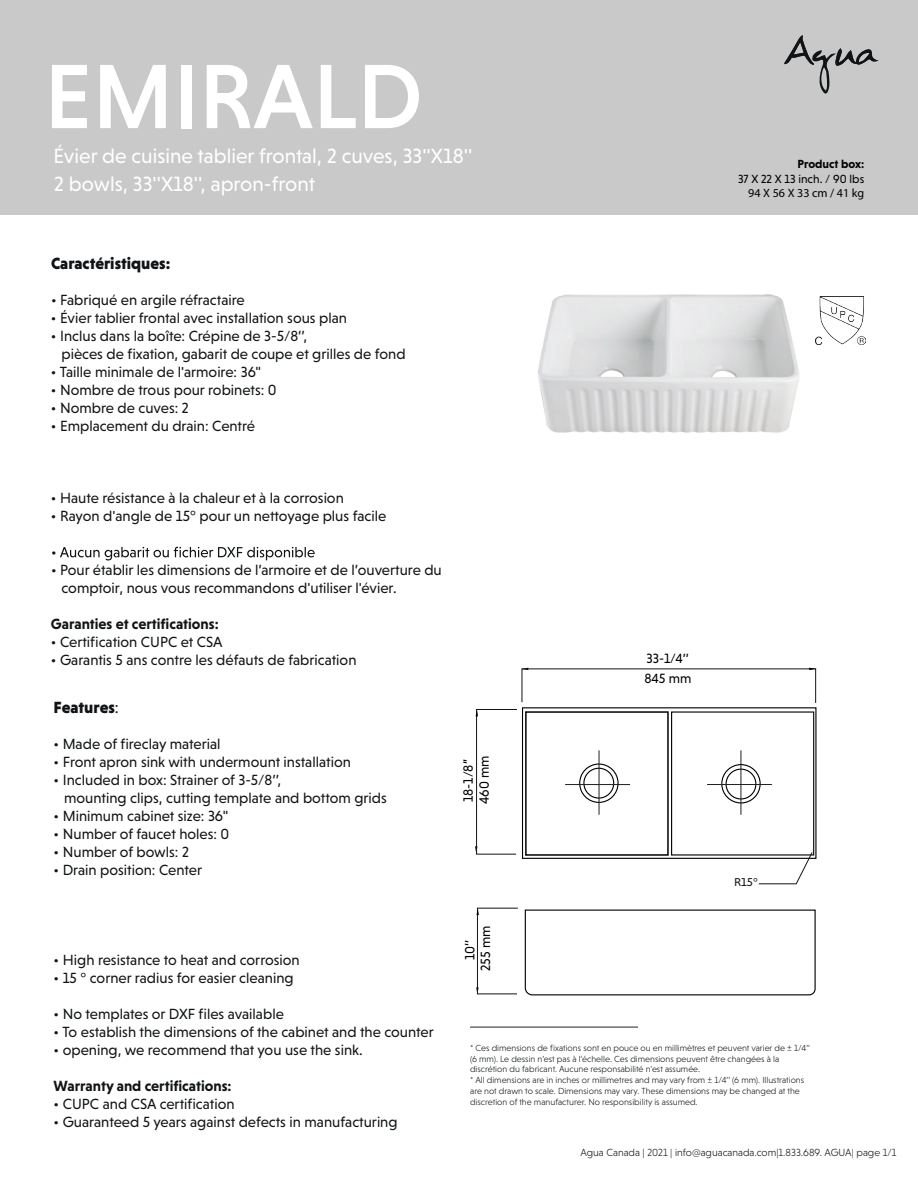
<style>
.page{position:relative;width:918px;height:1188px;background:#fff}
.page>*{position:absolute;margin:0;border:0;box-sizing:border-box;transform-origin:0 0}
.t1{font:500 93px "Niveau Grotesk";color:#fff}
.t2{font:21px/27.5px "Niveau Grotesk";color:#fff}
.t3{font:900 16.5px "Niveau Grotesk";color:#111416}
.t4{font:15px/18px "Niveau Grotesk";color:#111416}
.t5{font:700 15px "Niveau Grotesk";color:#111416}
.t6{font:13.65px/15.8px "Niveau Grotesk";color:#000001}
.t7{font:12.15px "Myriad Pro";color:#000001}
.t8{font:12px "Niveau Grotesk";color:#000002}
.t9{font:700 12px "Niveau Grotesk";color:#000002}
.t10{font:11.55px "Niveau Grotesk";color:#111416;scale:1.07 1}
.t11{font:300 10.5px "Niveau Grotesk";color:#111416}
.t12{font:300 9px/10.8px "Niveau Grotesk";color:#111416}
.s1{font-weight:400}
</style>
<div class="page">
<div style="left:0;top:0;width:918px;height:214px;background:#c9c9c9"></div>
<svg style="left:784px;top:35px;width:95px;height:59px"></svg>
<svg style="left:52px;top:547px;width:263px;height:14px"></svg>
<img style="left:537px;top:294px;width:263px;height:139px">
<hr style="left:470px;top:1027px;width:168px;height:1px;background:#231f20">
<div style="left:522px;top:707px;width:295px;height:152px;border:1px solid #000001"></div>
<div style="left:525px;top:711px;width:144px;height:145px;border:2px solid #000001"></div>
<div style="left:671px;top:711px;width:143px;height:145px;border:1px solid #000001"></div>
<div style="left:579px;top:764px;width:40px;height:39px;border:1px solid #000001;border-radius:50%"></div>
<div style="left:721px;top:764px;width:40px;height:40px;border:1px solid #000001;border-radius:50%"></div>
<div style="left:583px;top:768px;width:31px;height:31px;border:1px solid #000001;border-radius:50%"></div>
<div style="left:726px;top:769px;width:30px;height:31px;border:1px solid #000001;border-radius:50%"></div>
<svg style="left:524px;top:909px;width:292px;height:87px"></svg>
<hr style="left:599px;top:750px;width:1px;height:65px;background:#231f20">
<hr style="left:565px;top:784px;width:65px;height:1px;background:#231f20">
<svg style="left:476px;top:908px;width:42px;height:87px"></svg>
<svg style="left:475px;top:709px;width:42px;height:146px"></svg>
<svg style="left:758px;top:852px;width:55px;height:32px"></svg>
<svg style="left:521px;top:668px;width:295px;height:35px"></svg>
<hr style="left:741px;top:750px;width:1px;height:65px;background:#231f20">
<hr style="left:707px;top:784px;width:65px;height:1px;background:#231f20">
<img style="left:816px;top:297px;width:49px;height:48px">
<h1 class="t1" style="left:44px;top:43px;width:380px">EMIRALD</h1>
<h2 class="t2" style="left:53px;top:142px;width:420px">Évier de cuisine tablier frontal, 2 cuves, 33''X18''<br>2 bowls, 33''X18'', apron-front</h2>
<p class="t3" style="left:51px;top:254px;width:121px">Caractéristiques:</p>
<p class="t4" style="left:51px;top:291px;width:195px">• Fabriqué en argile réfractaire</p>
<p class="t4" style="left:51px;top:309px;width:298px">• Évier tablier frontal avec installation sous plan</p>
<p class="t4" style="left:62px;top:327px;width:346px;text-indent:-11px">• Inclus dans la boîte: Crépine de 3-5/8’’,<br>pièces de fixation, gabarit de coupe et grilles de fond</p>
<p class="t4" style="left:51px;top:363px;width:212px">• Taille minimale de l'armoire: 36"</p>
<p class="t4" style="left:51px;top:381px;width:227px">• Nombre de trous pour robinets: 0</p>
<p class="t4" style="left:51px;top:399px;width:139px">• Nombre de cuves: 2</p>
<p class="t4" style="left:51px;top:417px;width:206px">• Emplacement du drain: Centré</p>
<p class="t4" style="left:51px;top:489px;width:294px">• Haute résistance à la chaleur et à la corrosion</p>
<p class="t4" style="left:51px;top:507px;width:337px">• Rayon d'angle de 15° pour un nettoyage plus facile</p>
<p class="t4" style="left:62px;top:561px;width:382px;text-indent:-11px">• Pour établir les dimensions de l’armoire et de l’ouverture du comptoir, nous vous recommandons d'utiliser l'évier.</p>
<p class="t5" style="left:51px;top:616px;width:169px">Garanties et certifications:</p>
<p class="t4" style="left:51px;top:633px;width:173px">• Certification CUPC et CSA</p>
<p class="t4" style="left:51px;top:651px;width:307px">• Garantis 5 ans contre les défauts de fabrication</p>
<p class="t3" style="left:54px;top:698px;width:67px">Features<span class="s1">:</span></p>
<p class="t4" style="left:54px;top:735px;width:168px">• Made of fireclay material</p>
<p class="t4" style="left:54px;top:753px;width:299px">• Front apron sink with undermount installation</p>
<p class="t4" style="left:64px;top:771px;width:324px;text-indent:-11px">• Included in box: Strainer of 3-5/8’’,<br>mounting clips, cutting template and bottom grids</p>
<p class="t4" style="left:54px;top:807px;width:176px">• Minimum cabinet size: 36"</p>
<p class="t4" style="left:54px;top:825px;width:177px">• Number of faucet holes: 0</p>
<p class="t4" style="left:54px;top:843px;width:137px">• Number of bowls: 2</p>
<p class="t4" style="left:54px;top:861px;width:150px">• Drain position: Center</p>
<p class="t6" style="left:460px;top:804px;width:50px;line-height:16.2px;rotate:-90deg">18-1/8’’<br>460 mm</p>
<p class="t9" style="left:798px;top:157px;width:68px">Product box:</p>
<p class="t8" style="left:738px;top:172px;width:128px">37 X 22 X 13 inch. / 90 lbs</p>
<p class="t7" style="left:748px;top:186px;width:117px">94 X 56 X 33 cm / 41 kg</p>
<p class="t6" style="left:644px;top:648px;width:49px;line-height:20.1px">33-1/4’’<br>845 mm</p>
<p class="t10" style="left:734px;top:876px;width:24px">R15°</p>
<p class="t4" style="left:54px;top:951px;width:248px">• High resistance to heat and corrosion</p>
<p class="t4" style="left:54px;top:969px;width:242px">• 15 ° corner radius for easier cleaning</p>
<p class="t4" style="left:54px;top:1005px;width:232px">• No templates or DXF files available</p>
<p class="t4" style="left:54px;top:1023px;width:382px">• To establish the dimensions of the cabinet and the counter</p>
<p class="t4" style="left:54px;top:1041px;width:311px">• opening, we recommend that you use the sink.</p>
<p class="t5" style="left:54px;top:1077px;width:179px">Warranty and certifications:</p>
<p class="t4" style="left:54px;top:1095px;width:182px">• CUPC and CSA certification</p>
<p class="t4" style="left:54px;top:1113px;width:346px">• Guaranteed 5 years against defects in manufacturing</p>
<p class="t6" style="left:462px;top:971px;width:47px;text-align:center;rotate:-90deg">10’’<br>255 mm</p>
<p class="t12" style="left:470px;top:1042px;width:341px">* Ces dimensions de fixations sont en pouce ou en millimètres et peuvent varier de ± 1/4’’ (6 mm). Le dessin n’est pas à l’échelle. Ces dimensions peuvent être changées à la discrétion du fabricant. Aucune responsabilité n'est assumée.<br>* All dimensions are in inches or millimetres and may vary from ± 1/4’’ (6 mm). Illustrations are not drawn to scale. Dimensions may vary. These dimensions may be changed at the discretion of the manufacturer. No responsibility is assumed.</p>
<p class="t11" style="left:580px;top:1146px;width:318px">Agua Canada | 2021 | info@aguacanada.com|1.833.689. AGUA| page 1/1</p>
</div>
